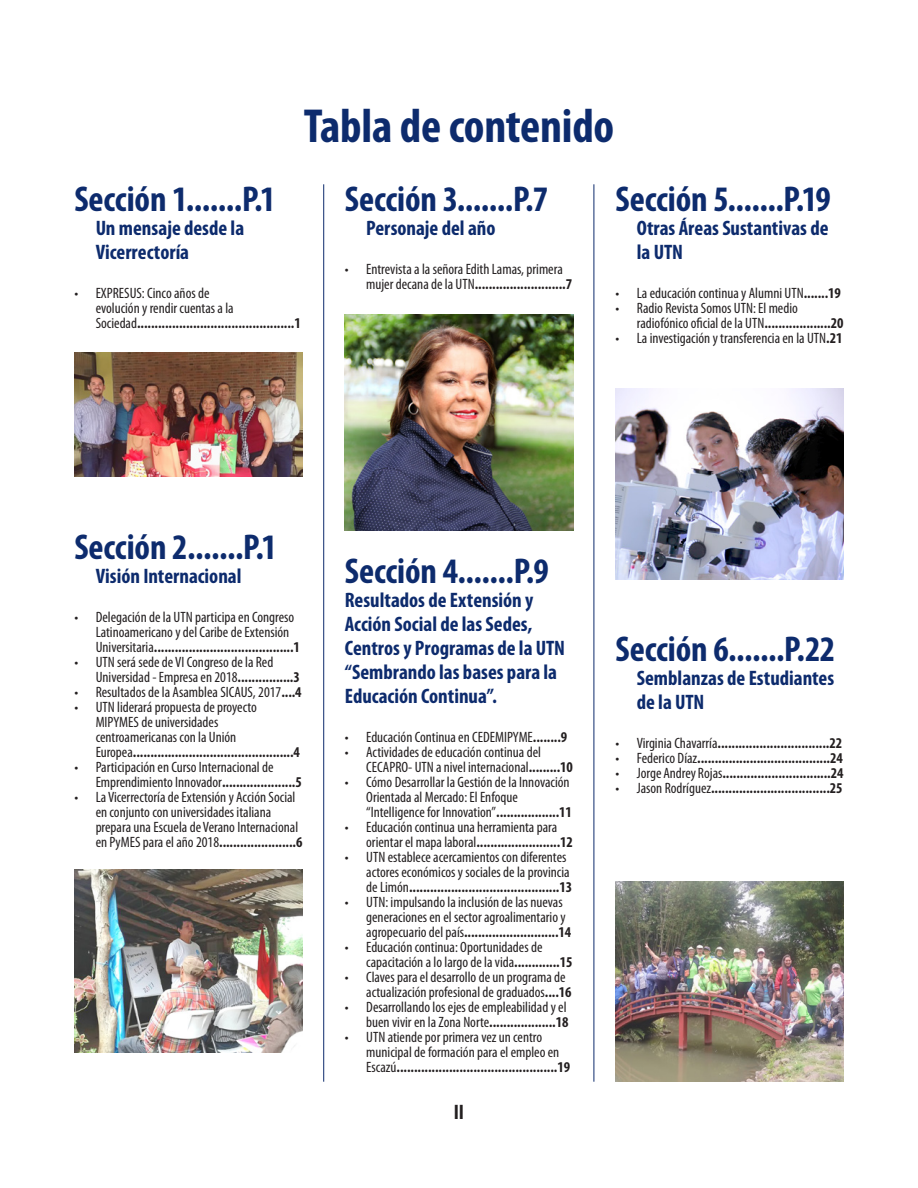
<style>
.page{position:relative;width:918px;height:1188px;background:#fff}
.page>*{position:absolute;margin:0;border:0;box-sizing:border-box;transform-origin:0 0}
.Títulos{font:700 condensed 48px "Myriad Pro";letter-spacing:-.005em;color:#0d2b6d}
.Títulos_indice{font:700 condensed 36px "Myriad Pro";letter-spacing:-.005em;color:#0d2b6d}
.Títulos_peq_sang{font:700 condensed 21px/24px "Myriad Pro";color:#0d2b6d}
.Títulos_pequeños{font:700 condensed 21px/24px "Myriad Pro";color:#0d2b6d}
.Títulos_pequeños-2{font:700 condensed 21px "Myriad Pro";color:#231f20}
.t1{font:condensed 15px/15px "Myriad Pro";color:#231f20}
.t2{font:700 condensed 15px "Myriad Pro";color:#231f20}
.s1{font-weight:700}
.s2{font-weight:400}
</style>
<div class="page">
<hr style="left:323px;top:184px;width:1px;height:898px;background:#0d2b6d">
<hr style="left:594px;top:184px;width:1px;height:898px;background:#0d2b6d">
<img style="left:74px;top:352px;width:228px;height:124px">
<img style="left:74px;top:870px;width:228px;height:183px">
<img style="left:616px;top:389px;width:228px;height:190px">
<img style="left:616px;top:881px;width:228px;height:201px">
<img style="left:345px;top:314px;width:228px;height:216px">
<p class="Títulos" style="left:304px;top:96px;width:312px">Tabla de contenido</p>
<p class="Títulos_indice" style="left:74px;top:177px;width:203px">Sección 1.......P.1</p>
<p class="Títulos_peq_sang" style="left:96px;top:216px;width:150px">Un mensaje desde la<br>Vicerrectoría</p>
<p class="t1" style="left:96px;top:286px;width:207px;text-indent:-21px">• EXPRESUS: Cinco años de<br>evolución y rendir cuentas a la<br>Sociedad<span class="s1">.............................................1</span></p>
<p class="Títulos_indice" style="left:345px;top:177px;width:205px">Sección 3.......P.7</p>
<p class="Títulos_peq_sang" style="left:366px;top:216px;width:131px">Personaje del año</p>
<p class="t1" style="left:366px;top:262px;width:207px;text-indent:-21px">• Entrevista a la señora Edith Lamas, primera mujer decana de la UTN<span class="s1">..........................7</span></p>
<p class="Títulos_indice" style="left:616px;top:177px;width:217px">Sección 5.......P.19</p>
<p class="Títulos_peq_sang" style="left:637px;top:216px;width:193px">Otras Áreas Sustantivas de la UTN</p>
<p class="t1" style="left:616px;top:286px;width:227px">• La educación continua y Alumni UTN<span class="s1">.......19</span></p>
<p class="t1" style="left:637px;top:301px;width:208px;text-indent:-21px">• Radio Revista Somos UTN: El medio radiofónico oficial de la UTN<span class="s1">...................20</span></p>
<p class="t1" style="left:616px;top:331px;width:228px">• La investigación y transferencia en la UTN<span class="s1">.21</span></p>
<p class="Títulos_indice" style="left:74px;top:525px;width:204px">Sección 2.......P.1</p>
<p class="Títulos_peq_sang" style="left:96px;top:564px;width:147px">Visión Internacional</p>
<p class="t1" style="left:96px;top:610px;width:206px;text-indent:-21px">• Delegación de la UTN participa en Congreso<br>Latinoamericano y del Caribe de Extensión<br>Universitaria<span class="s1">........................................1</span></p>
<p class="t1" style="left:96px;top:655px;width:206px;text-indent:-21px">• UTN será sede de VI Congreso de la Red<br>Universidad - Empresa en 2018<span class="s1">................3</span></p>
<p class="t1" style="left:74px;top:685px;width:229px">• Resultados de la Asamblea SICAUS, 2017<span class="s1">....4</span></p>
<p class="t1" style="left:96px;top:700px;width:206px;text-indent:-21px">• UTN liderará propuesta de proyecto MIPYMES de universidades centroamericanas con la Unión Europea<span class="s1">..............................................4</span></p>
<p class="t1" style="left:96px;top:760px;width:208px;text-indent:-21px">• Participación en Curso Internacional de<br>Emprendimiento Innovador<span class="s1">.....................5</span></p>
<p class="t1" style="left:96px;top:790px;width:208px;text-indent:-21px">• La Vicerrectoría de Extensión y Acción Social en conjunto con universidades italiana prepara una Escuela de Verano Internacional en PyMES para el año 2018<span class="s1">......................6</span></p>
<p class="Títulos_indice" style="left:345px;top:549px;width:205px">Sección 4.......P.9</p>
<p class="Títulos_pequeños" style="left:345px;top:588px;width:222px">Resultados de Extensión y<br>Acción Social de las Sedes,<br>Centros y Programas de la UTN “Sembrando las bases para la<br>Educación Continua”.</p>
<p class="t1" style="left:345px;top:730px;width:224px">• Educación Continua en CEDEMIPYME<span class="s1">........9</span></p>
<p class="t1" style="left:366px;top:745px;width:208px;text-indent:-21px">• Actividades de educación continua del<br>CECAPRO- UTN a nivel internacional<span class="s1">.........10</span></p>
<p class="t1" style="left:366px;top:775px;width:207px;text-indent:-21px">• Cómo Desarrollar la Gestión de la Innovación<br>Orientada al Mercado: El Enfoque “Intelligence for Innovation”<span class="s1">..................11</span></p>
<p class="t1" style="left:366px;top:820px;width:208px;text-indent:-21px">• Educación continua una herramienta para orientar el mapa laboral<span class="s1">........................12</span></p>
<p class="t1" style="left:366px;top:850px;width:207px;text-indent:-21px">• UTN establece acercamientos con diferentes actores económicos y sociales de la provincia de Limón<span class="s1">...........................................13</span></p>
<p class="t1" style="left:366px;top:895px;width:207px;text-indent:-21px">• UTN: impulsando la inclusión de las nuevas generaciones en el sector agroalimentario y agropecuario del país<span class="s1">...........................14</span></p>
<p class="t1" style="left:366px;top:940px;width:208px;text-indent:-21px">• Educación continua: Oportunidades de capacitación a lo largo de la vida<span class="s1">.............15</span></p>
<p class="t1" style="left:366px;top:970px;width:207px;text-indent:-21px">• Claves para el desarrollo de un programa de actualización profesional de graduados<span class="s1">....16</span></p>
<p class="t1" style="left:345px;top:1000px;width:225px;text-align:right">• Desarrollando los ejes de empleabilidad y el buen vivir en la Zona Norte<span class="s1">...................18</span></p>
<p class="t1" style="left:366px;top:1030px;width:205px;text-indent:-21px">• UTN atiende por primera vez un centro municipal de formación para el empleo en<br>Escazú<span class="s1">..............................................19</span></p>
<p class="Títulos_pequeños-2" style="left:454px;top:1099px;width:12px">II</p>
<p class="Títulos_indice" style="left:616px;top:627px;width:221px">Sección 6.......P.22</p>
<p class="Títulos_peq_sang" style="left:637px;top:666px;width:199px">Semblanzas de Estudiantes de la UTN</p>
<p class="t2" style="left:616px;top:734px;width:228px"><span class="s2">• Virginia Chavarría</span>................................22</p>
<p class="t2" style="left:616px;top:749px;width:229px"><span class="s2">• Federico Díaz</span>......................................24</p>
<p class="t2" style="left:616px;top:764px;width:230px"><span class="s2">• Jorge Andrey Rojas</span>...............................24</p>
<p class="t2" style="left:616px;top:779px;width:229px"><span class="s2">• Jason Rodríguez</span>..................................25</p>
</div>
